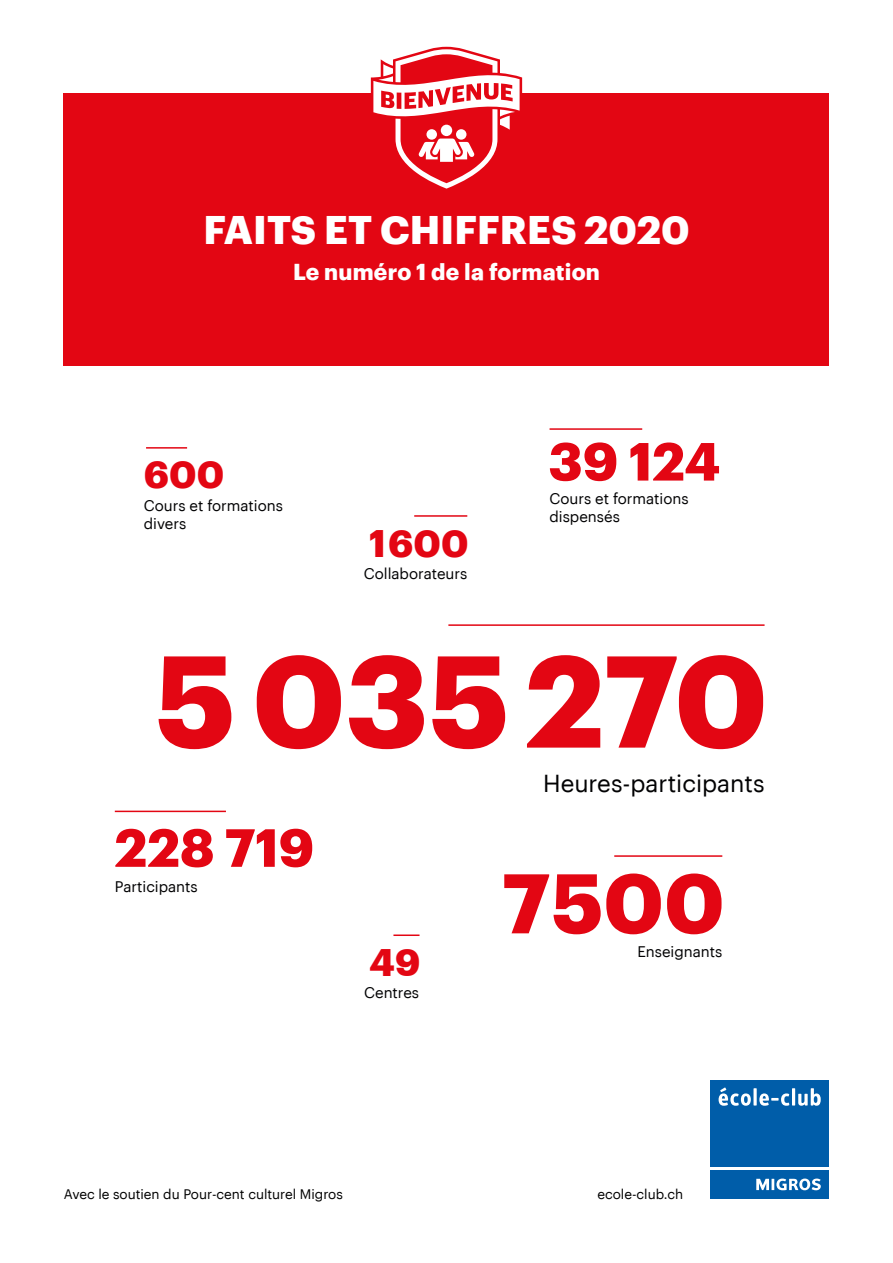
<style>
.page{position:relative;width:893px;height:1263px;background:#fff}
.page>*{position:absolute;margin:0;border:0;box-sizing:border-box;transform-origin:0 0}
.t1{font:700 127.5px "Graphik TT";color:#e30613}
.t2{font:700 82.5px "Graphik TT";color:#e30613}
.t3{font:700 52.5px "Graphik TT";color:#e30613}
.t4{font:700 39px "Graphik TT";letter-spacing:.005em;color:#fff}
.t5{font:700 37.5px "Graphik TT";letter-spacing:.005em;color:#e30613}
.t6{font:24px "Graphik TT";color:#020203}
.t7{font:700 22.5px "Graphik TT";letter-spacing:.01em;color:#fff}
.t8{font:15px/18px "Graphik TT";color:#020203}
.t9{font:13.5px "Graphik TT";color:#000}
</style>
<div class="page">
<div style="left:64px;top:94px;width:765px;height:272px;background:#e30613"></div>
<hr style="left:448px;top:624px;width:317px;height:2px;background:#e30613">
<hr style="left:550px;top:428px;width:92px;height:2px;background:#e30613">
<hr style="left:414px;top:515px;width:53px;height:2px;background:#e30613">
<hr style="left:146px;top:447px;width:41px;height:2px;background:#e30613">
<hr style="left:393px;top:934px;width:26px;height:2px;background:#e30613">
<hr style="left:115px;top:811px;width:111px;height:1px;background:#e30613">
<hr style="left:614px;top:855px;width:108px;height:2px;background:#e30613">
<svg style="left:371px;top:47px;width:151px;height:142px"></svg>
<div style="left:710px;top:1170px;width:119px;height:28px;background:#005da9"></div>
<div style="left:710px;top:1079px;width:119px;height:88px;background:#005da9"></div>
<svg style="left:756px;top:1178px;width:65px;height:12px"></svg>
<svg style="left:719px;top:1087px;width:32px;height:19px"></svg>
<svg style="left:753px;top:1088px;width:4px;height:17px"></svg>
<svg style="left:759px;top:1093px;width:30px;height:13px"></svg>
<hr style="left:792px;top:1088px;width:3px;height:17px;background:#fff">
<svg style="left:798px;top:1088px;width:23px;height:18px"></svg>
<h3 class="t4" style="left:203px;top:199px;width:488px">FAITS ET CHIFFRES 2020</h3>
<h3 class="t7" style="left:293px;top:254px;width:308px">Le numéro 1 de la formation</h3>
<h3 class="t5" style="left:144px;top:446px;width:82px">600</h3>
<p class="t8" style="left:144px;top:495px;width:141px">Cours et formations divers</p>
<h3 class="t5" style="left:369px;top:514px;width:101px">1600</h3>
<p class="t8" style="left:364px;top:563px;width:105px">Collaborateurs</p>
<h3 class="t3" style="left:548px;top:421px;width:173px">39 124</h3>
<p class="t8" style="left:550px;top:489px;width:141px">Cours et formations dispensés</p>
<h1 class="t1" style="left:155px;top:603px;width:614px">5035270</h1>
<h3 class="t3" style="left:115px;top:807px;width:201px">228 719</h3>
<p class="t8" style="left:115px;top:877px;width:84px">Participants</p>
<h3 class="t5" style="left:369px;top:933px;width:52px">49</h3>
<p class="t8" style="left:364px;top:982px;width:56px">Centres</p>
<h3 class="t6" style="left:543px;top:765px;width:223px">Heures-participants</h3>
<h2 class="t2" style="left:502px;top:839px;width:224px">7500</h2>
<p class="t8" style="left:637px;top:941px;width:86px">Enseignants</p>
<p class="t9" style="left:64px;top:1183px;width:281px">Avec le soutien du Pour-cent culturel Migros</p>
<p class="t9" style="left:597px;top:1183px;width:87px">ecole-club.ch</p>
</div>
